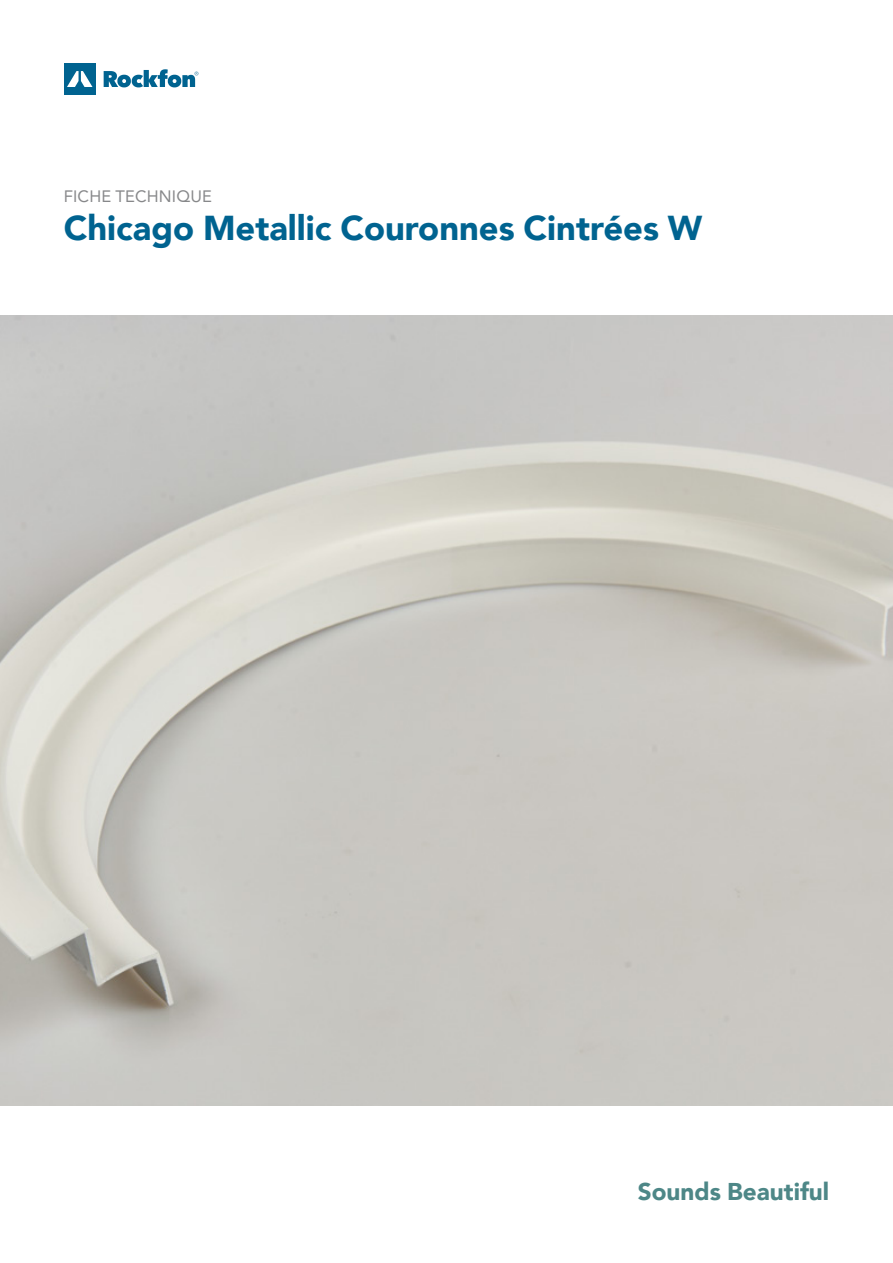
<style>
.page{position:relative;width:893px;height:1263px;background:#fff}
.page>*{position:absolute;margin:0;border:0;box-sizing:border-box;transform-origin:0 0}
.t1{font:900 34.5px "Avenir";color:#006390}
.t2{font:900 24.3px "Avenir";color:#4d8787}
.t3{font:16.5px "Avenir";letter-spacing:.01em;color:#87888a}
</style>
<div class="page">
<img style="left:0;top:316px;width:893px;height:790px">
<svg style="left:104px;top:69px;width:94px;height:18px"></svg>
<div style="left:64px;top:63px;width:32px;height:32px;background:#006390"></div>
<svg style="left:67px;top:71px;width:25px;height:16px"></svg>
<p class="t3" style="left:64px;top:183px;width:150px">FICHE TECHNIQUE</p>
<p class="t1" style="left:64px;top:199px;width:640px">Chicago Metallic Couronnes Cintrées W</p>
<p class="t2" style="left:638px;top:1170px;width:193px">Sounds Beautiful</p>
</div>
